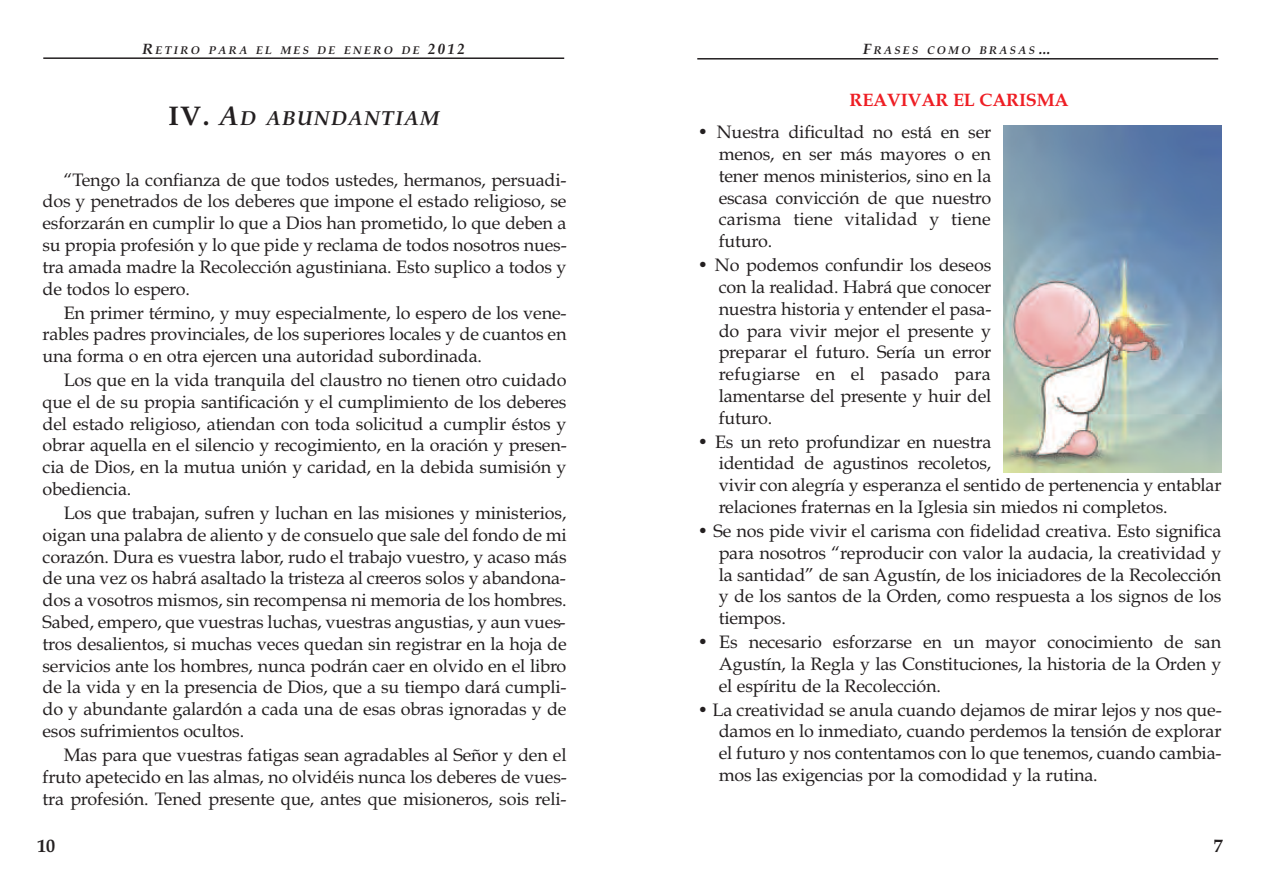
<style>
.page{position:relative;width:1263px;height:893px;background:#fff}
.page>*{position:absolute;margin:0;border:0;box-sizing:border-box;transform-origin:0 0}
.t1{font:italic 700 20.25px "Book Antiqua";letter-spacing:.065em;color:#231f20}
.t2{font:18px/21.8px "Book Antiqua";letter-spacing:-.01em;color:#231f20;text-align:justify}
.t3{font:700 18px "Book Antiqua";letter-spacing:-.01em;color:#ee1e24}
.t4{font:700 18px "Book Antiqua";color:#231f20}
.t5{font:italic 700 11.25px "Book Antiqua";letter-spacing:.2em;color:#231f20}
.s1{font-size:15px}
.s2{font-style:normal;font-size:27px}
.s3{font-size:27px}
</style>
<div class="page">
<hr style="left:43px;top:57px;width:521px;height:2px;background:#231f20">
<hr style="left:697px;top:58px;width:521px;height:2px;background:#231f20">
<img style="left:1003px;top:126px;width:218px;height:346px">
<p class="t5" style="left:142px;top:44px;width:324px"><span class="s1">R</span>ETIRO PARA EL MES DE ENERO DE <span class="s1">2012</span></p>
<p class="t5" style="left:863px;top:44px;width:191px"><span class="s1">F</span>RASES COMO BRASAS<span class="s1">…</span></p>
<p class="t1" style="left:168px;top:106px;width:273px"><span class="s2">IV.</span> <span class="s3">A</span>D ABUNDANTIAM</p>
<p class="t2" style="left:43px;top:169px;width:526px;text-indent:21px">“Tengo la confianza de que todos ustedes, hermanos, persuadi&shy;dos y penetrados de los deberes que impone el estado religioso, se esforzarán en cumplir lo que a Dios han prometido, lo que deben a su propia profesión y lo que pide y reclama de todos nosotros nues&shy;tra amada madre la Recolección agustiniana. Esto suplico a todos y de todos lo espero.</p>
<p class="t2" style="left:43px;top:302px;width:525px;text-indent:21px">En primer término, y muy especialmente, lo espero de los vene&shy;rables padres provinciales, de los superiores locales y de cuantos en una forma o en otra ejercen una autoridad subordinada.</p>
<p class="t2" style="left:43px;top:369px;width:526px;text-indent:21px">Los que en la vida tranquila del claustro no tienen otro cuidado que el de su propia santificación y el cumplimiento de los deberes del estado religioso, atiendan con toda solicitud a cumplir éstos y obrar aquella en el silencio y recogimiento, en la oración y presen&shy;cia de Dios, en la mutua unión y caridad, en la debida sumisión y obediencia.</p>
<p class="t2" style="left:43px;top:502px;width:526px;text-indent:21px">Los que trabajan, sufren y luchan en las misiones y ministerios, oigan una palabra de aliento y de consuelo que sale del fondo de mi corazón. Dura es vuestra labor, rudo el trabajo vuestro, y acaso más de una vez os habrá asaltado la tristeza al creeros solos y abandona&shy;dos a vosotros mismos, sin recompensa ni memoria de los hombres.<br>Sabed, empero, que vuestras luchas, vuestras angustias, y aun vues&shy;tros desalientos, si muchas veces quedan sin registrar en la hoja de servicios ante los hombres, nunca podrán caer en olvido en el libro de la vida y en la presencia de Dios, que a su tiempo dará cumpli&shy;do y abundante galardón a cada una de esas obras ignoradas y de esos sufrimientos ocultos.</p>
<p class="t2" style="left:43px;top:744px;width:526px;text-indent:21px">Mas para que vuestras fatigas sean agradables al Señor y den el fruto apetecido en las almas, no olvidéis nunca los deberes de vues&shy;tra profesión. Tened presente que, antes que misioneros, sois reli-</p>
<p class="t3" style="left:849px;top:89px;width:220px">REAVIVAR EL CARISMA</p>
<p class="t2" style="left:719px;top:121px;width:274px;text-indent:-21px">• Nuestra dificultad no está en ser menos, en ser más mayores o en tener menos ministerios, sino en la escasa convicción de que nuestro carisma tiene vitalidad y tiene futuro.</p>
<p class="t2" style="left:719px;top:254px;width:274px;text-indent:-21px">• No podemos confundir los deseos con la realidad. Habrá que conocer nuestra historia y entender el pasa&shy;do para vivir mejor el presente y preparar el futuro. Sería un error refugiarse en el pasado para lamentarse del presente y huir del futuro.</p>
<p class="t2" style="left:719px;top:431px;width:504px;text-align:left;text-indent:-21px">• Es un reto profundizar en nuestra<br>identidad de agustinos recoletos,<br>vivir con alegría y esperanza el sentido de pertenencia y entablar relaciones fraternas en la Iglesia sin miedos ni completos.</p>
<p class="t2" style="left:719px;top:520px;width:504px;text-indent:-21px">• Se nos pide vivir el carisma con fidelidad creativa. Esto significa para nosotros “reproducir con valor la audacia, la creatividad y la santidad” de san Agustín, de los iniciadores de la Recolección y de los santos de la Orden, como respuesta a los signos de los tiempos.</p>
<p class="t2" style="left:719px;top:631px;width:504px;text-indent:-21px">• Es necesario esforzarse en un mayor conocimiento de san Agustín, la Regla y las Constituciones, la historia de la Orden y el espíritu de la Recolección.</p>
<p class="t2" style="left:719px;top:699px;width:504px;text-indent:-21px">• La creatividad se anula cuando dejamos de mirar lejos y nos que&shy;damos en lo inmediato, cuando perdemos la tensión de explorar el futuro y nos contentamos con lo que tenemos, cuando cambia&shy;mos las exigencias por la comodidad y la rutina.</p>
<p class="t4" style="left:37px;top:835px;width:19px">10</p>
<p class="t4" style="left:1214px;top:835px;width:10px">7</p>
</div>
